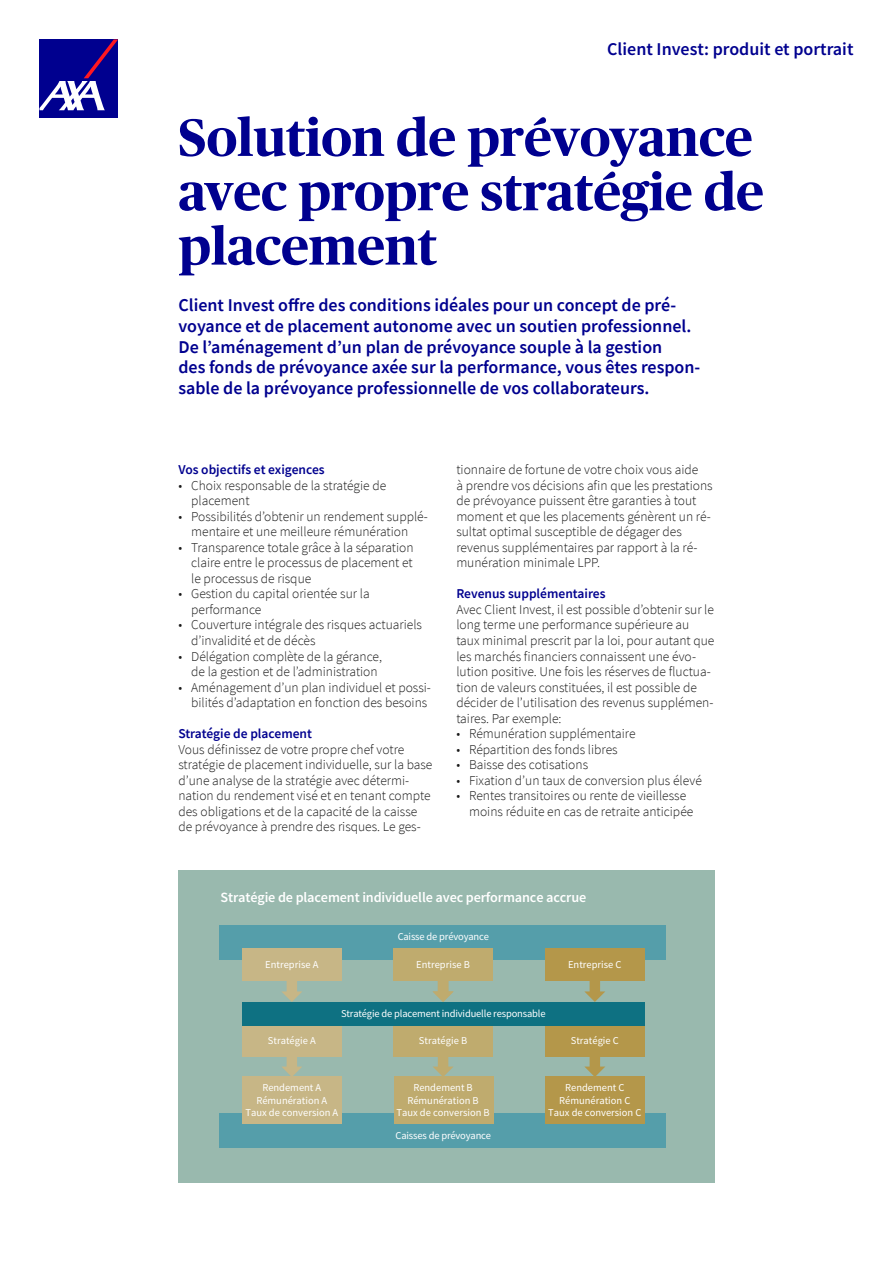
<style>
.page{position:relative;width:893px;height:1263px;background:#fff}
.page>*{position:absolute;margin:0;border:0;box-sizing:border-box;transform-origin:0 0}
._02-AXA-headline{font:700 52.5px/54.3px "Publico Headline";color:#00008f}
._03-AXA-lead{font:600 18px/20.7px "Source Sans Pro";color:#00008f}
._01-AXA-rubriktitel{font:600 18px "Source Sans Pro";color:#00008f}
.t1{font:600 14.25px "Source Sans Pro";letter-spacing:-.01em;color:#fff}
._06-AXA-copy{font:300 13.5px/15.6px "Source Sans Pro";color:#191919}
._05-AXA-subline-copy{font:600 13.5px "Source Sans Pro";color:#00008f}
.t2{font:10.5px/12.6px "Source Sans Pro";color:#fff;text-align:center}
</style>
<div class="page">
<div style="left:178px;top:870px;width:536px;height:312px;background:#99b9ae"></div>
<div style="left:219px;top:925px;width:446px;height:34px;background:#559eaa"></div>
<div style="left:219px;top:1113px;width:446px;height:35px;background:#559eaa"></div>
<div style="left:393px;top:949px;width:100px;height:32px;background:#bfab6e"></div>
<div style="left:545px;top:949px;width:100px;height:32px;background:#b4974a"></div>
<div style="left:242px;top:949px;width:100px;height:32px;background:#c7b686"></div>
<div style="left:393px;top:1024px;width:100px;height:32px;background:#bfab6e"></div>
<div style="left:545px;top:1024px;width:100px;height:32px;background:#b4974a"></div>
<div style="left:242px;top:1024px;width:100px;height:32px;background:#c7b686"></div>
<div style="left:242px;top:1076px;width:100px;height:48px;background:#c7b686"></div>
<div style="left:394px;top:1076px;width:99px;height:48px;background:#bfab6e"></div>
<div style="left:545px;top:1076px;width:100px;height:48px;background:#b4974a"></div>
<svg style="left:282px;top:981px;width:20px;height:21px"></svg>
<svg style="left:433px;top:981px;width:21px;height:21px"></svg>
<svg style="left:584px;top:981px;width:21px;height:21px"></svg>
<div style="left:242px;top:1002px;width:403px;height:23px;background:#0e7182"></div>
<svg style="left:281px;top:1056px;width:21px;height:20px"></svg>
<svg style="left:433px;top:1056px;width:21px;height:20px"></svg>
<svg style="left:584px;top:1056px;width:21px;height:20px"></svg>
<div style="left:39px;top:39px;width:79px;height:79px;background:#00008f"></div>
<svg style="left:39px;top:39px;width:79px;height:71px"></svg>
<p class="_01-AXA-rubriktitel" style="left:607px;top:38px;width:248px">Client Invest: produit et portrait</p>
<p class="_02-AXA-headline" style="left:178px;top:107px;width:587px">Solution de prévoyance avec propre stratégie de placement</p>
<p class="_03-AXA-lead" style="left:178px;top:295px;width:523px">Client Invest offre des conditions idéales pour un concept de pré&shy;voyance et de placement autonome avec un soutien professionnel.<br>De l’aménagement d’un plan de prévoyance souple à la gestion<br>des fonds de prévoyance axée sur la performance, vous êtes respon&shy;sable de la prévoyance professionnelle de vos collaborateurs.</p>
<p class="_05-AXA-subline-copy" style="left:178px;top:461px;width:148px">Vos objectifs et exigences</p>
<p class="_06-AXA-copy" style="left:191px;top:477px;width:197px;text-indent:-13px">• Choix responsable de la stratégie de placement</p>
<p class="_06-AXA-copy" style="left:178px;top:508px;width:251px;text-align:center">• Possibilités d’obtenir un rendement supplé&shy;mentaire et une meilleure rémunération</p>
<p class="_06-AXA-copy" style="left:191px;top:540px;width:224px;text-align:justify;text-indent:-13px">• Transparence totale grâce à la séparation claire entre le processus de placement et le processus de risque</p>
<p class="_06-AXA-copy" style="left:191px;top:586px;width:180px;text-indent:-13px">• Gestion du capital orientée sur la performance</p>
<p class="_06-AXA-copy" style="left:191px;top:617px;width:232px;text-indent:-13px">• Couverture intégrale des risques actuariels d’invalidité et de décès</p>
<p class="_06-AXA-copy" style="left:191px;top:648px;width:192px;text-indent:-13px">• Délégation complète de la gérance, de la gestion et de l’administration</p>
<p class="_06-AXA-copy" style="left:178px;top:679px;width:254px;text-align:right">• Aménagement d’un plan individuel et possi&shy;bilités d’adaptation en fonction des besoins</p>
<p class="_05-AXA-subline-copy" style="left:178px;top:725px;width:135px">Stratégie de placement</p>
<p class="_06-AXA-copy" style="left:178px;top:741px;width:255px">Vous définissez de votre propre chef votre stratégie de placement individuelle, sur la base d’une analyse de la stratégie avec détermi&shy;nation du rendement visé et en tenant compte des obligations et de la capacité de la caisse de prévoyance à prendre des risques. Le ges-</p>
<p class="_06-AXA-copy" style="left:456px;top:462px;width:258px">tionnaire de fortune de votre choix vous aide<br>à prendre vos décisions afin que les prestations de prévoyance puissent être garanties à tout moment et que les placements génèrent un ré&shy;sultat optimal susceptible de dégager des revenus supplémentaires par rapport à la ré&shy;munération minimale LPP.</p>
<p class="_05-AXA-subline-copy" style="left:456px;top:585px;width:151px">Revenus supplémentaires</p>
<p class="_06-AXA-copy" style="left:456px;top:602px;width:260px">Avec Client Invest, il est possible d’obtenir sur le long terme une performance supérieure au taux minimal prescrit par la loi, pour autant que les marchés financiers connaissent une évo&shy;lution positive. Une fois les réserves de fluctua&shy;tion de valeurs constituées, il est possible de décider de l’utilisation des revenus supplémen&shy;taires. Par exemple:</p>
<p class="_06-AXA-copy" style="left:456px;top:726px;width:181px">• Rémunération supplémentaire</p>
<p class="_06-AXA-copy" style="left:456px;top:741px;width:163px">• Répartition des fonds libres</p>
<p class="_06-AXA-copy" style="left:456px;top:757px;width:133px">• Baisse des cotisations</p>
<p class="_06-AXA-copy" style="left:456px;top:772px;width:247px">• Fixation d’un taux de conversion plus élevé</p>
<p class="_06-AXA-copy" style="left:469px;top:788px;width:226px;text-indent:-13px">• Rentes transitoires ou rente de vieillesse moins réduite en cas de retraite anticipée</p>
<p class="t1" style="left:220px;top:888px;width:367px">Stratégie de placement individuelle avec performance accrue</p>
<p class="t2" style="left:265px;top:959px;width:55px">Entreprise A</p>
<p class="t2" style="left:398px;top:931px;width:93px">Caisse de prévoyance</p>
<p class="t2" style="left:416px;top:959px;width:55px">Entreprise B</p>
<p class="t2" style="left:341px;top:1008px;width:206px">Stratégie de placement individuelle responsable</p>
<p class="t2" style="left:568px;top:959px;width:55px">Entreprise C</p>
<p class="t2" style="left:268px;top:1035px;width:49px">Stratégie A</p>
<p class="t2" style="left:245px;top:1082px;width:94px">Rendement A<br>Rémunération A<br>Taux de conversion A</p>
<p class="t2" style="left:419px;top:1035px;width:50px">Stratégie B</p>
<p class="t2" style="left:396px;top:1082px;width:95px">Rendement B<br>Rémunération B<br>Taux de conversion B</p>
<p class="t2" style="left:548px;top:1082px;width:95px">Rendement C<br>Rémunération C<br>Taux de conversion C</p>
<p class="t2" style="left:571px;top:1035px;width:50px">Stratégie C</p>
<p class="t2" style="left:396px;top:1129px;width:97px">Caisses de prévoyance</p>
</div>
